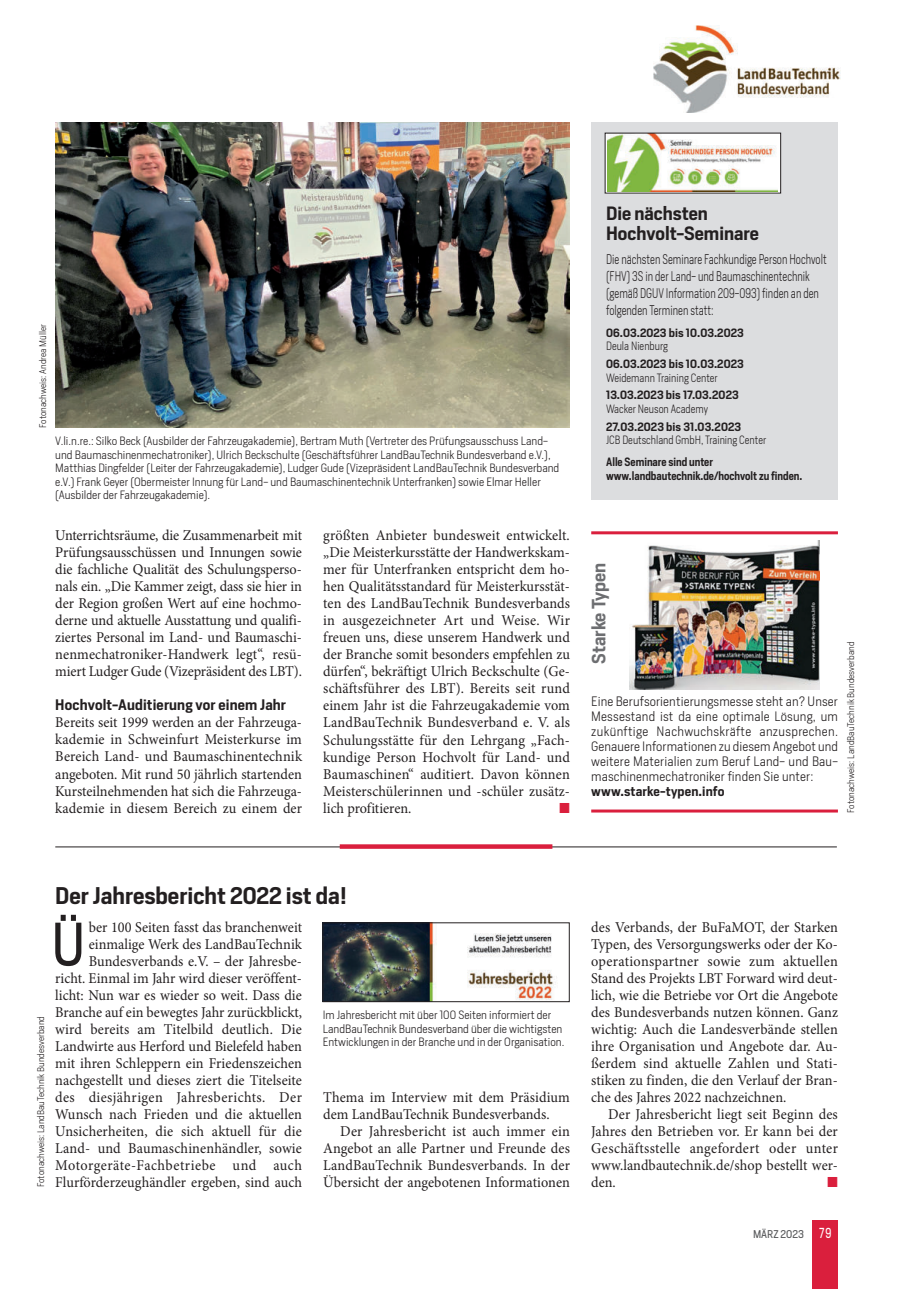
<style>
.page{position:relative;width:906px;height:1289px;background:#fff}
.page>*{position:absolute;margin:0;border:0;box-sizing:border-box;transform-origin:0 0}
.t1{font:57.3px "Heron Sans";color:#231f20;scale:.95 1}
.t2{font:600 22.5px "Heron Sans";color:#231f20}
.t3{font:600 18px/20.2px "Heron Sans";color:#231f20}
.t4{font:600 18px "Heron Sans";color:#6d6e71}
.t5{font:15px/17px "Minion Pro";letter-spacing:.005em;color:#231f20;text-align:justify;scale:.95 1}
.t6{font:600 14.25px "Heron Sans";letter-spacing:.01em;color:#231f20}
.t7{font:300 13.05px/17px "Heron Sans";color:#231f20;scale:.8 1}
.t8{font:300 12.75px/15px "Heron Sans";letter-spacing:.01em;color:#231f20;text-align:justify}
.t9{font:600 12.75px "Heron Sans";letter-spacing:.01em;color:#231f20}
.t10{font:300 11.25px/13.5px "Heron Sans";color:#231f20}
.t11{font:600 11.25px "Heron Sans";letter-spacing:.005em;color:#231f20}
.t12{font:300 11.25px "Heron Sans";color:#231f20;scale:.9 1}
.t13{font:600 11.25px/13.5px "Heron Sans";letter-spacing:.005em;color:#231f20;scale:.9 1}
.t14{font:10.5px "Heron Sans";color:#57585a}
.t15{font:300 9px "Heron Sans";color:#231f20}
.s1{font-size:13.5px;color:#fff}
</style>
<div class="page">
<div style="left:812px;top:1220px;width:26px;height:68px;background:#da1f3d"></div>
<img style="left:654px;top:26px;width:186px;height:87px">
<img style="left:325px;top:924px;width:232px;height:75px">
<div style="left:323px;top:922px;width:246px;height:79px;border:1px solid #231f20"></div>
<hr style="left:55px;top:846px;width:782px;height:1px;background:#231f20">
<svg style="left:340px;top:844px;width:212px;height:4px"></svg>
<div style="left:591px;top:122px;width:247px;height:378px;background:#dcdddf"></div>
<img style="left:607px;top:135px;width:170px;height:56px">
<img style="left:55px;top:122px;width:515px;height:305px">
<img style="left:629px;top:540px;width:190px;height:149px">
<hr style="left:591px;top:531px;width:247px;height:3px;background:#da1f3d">
<hr style="left:591px;top:809px;width:247px;height:3px;background:#da1f3d">
<p class="t15" style="left:39px;top:427px;width:105px;rotate:-90deg">Fotonachweis: Andrea Müller</p>
<p class="t10" style="left:55px;top:435px;width:505px">V.li.n.re.: Silko Beck (Ausbilder der Fahrzeugakademie), Bertram Muth (Vertreter des Prüfungsausschuss Land&shy;und Baumaschinenmechatroniker), Ulrich Beckschulte (Geschäftsführer LandBauTechnik Bundesverband e.V.), Matthias Dingfelder (Leiter der Fahrzeugakademie), Ludger Gude (Vizepräsident LandBauTechnik Bundesverband e.V.) Frank Geyer (Obermeister Innung für Land- und Baumaschinentechnik Unterfranken) sowie Elmar Heller (Ausbilder der Fahrzeugakademie).</p>
<p class="t5" style="left:55px;top:527px;width:261px">Unterrichtsräume, die Zusammenarbeit mit Prüfungsausschüssen und Innungen sowie die fachliche Qualität des Schulungsperso&shy;nals ein. „Die Kammer zeigt, dass sie hier in der Region großen Wert auf eine hochmo&shy;derne und aktuelle Ausstattung und qualifi&shy;ziertes Personal im Land- und Baumaschi&shy;nenmechatroniker-Handwerk legt“, resü&shy;miert Ludger Gude (Vizepräsident des LBT).</p>
<p class="t6" style="left:55px;top:699px;width:232px">Hochvolt-Auditierung vor einem Jahr</p>
<p class="t5" style="left:55px;top:715px;width:261px">Bereits seit 1999 werden an der Fahrzeuga&shy;kademie in Schweinfurt Meisterkurse im Bereich Land- und Baumaschinentechnik angeboten. Mit rund 50 jährlich startenden Kursteilnehmenden hat sich die Fahrzeuga&shy;kademie in diesem Bereich zu einem der</p>
<p class="t5" style="left:323px;top:527px;width:261px">größten Anbieter bundesweit entwickelt. „Die Meisterkursstätte der Handwerkskam&shy;mer für Unterfranken entspricht dem ho&shy;hen Qualitätsstandard für Meisterkursstät&shy;ten des LandBauTechnik Bundesverbands in ausgezeichneter Art und Weise. Wir freuen uns, diese unserem Handwerk und der Branche somit besonders empfehlen zu dürfen“, bekräftigt Ulrich Beckschulte (Ge&shy;schäftsführer des LBT). Bereits seit rund einem Jahr ist die Fahrzeugakademie vom LandBauTechnik Bundesverband e. V. als Schulungsstätte für den Lehrgang „Fach&shy;kundige Person Hochvolt für Land- und Baumaschinen“ auditiert. Davon können Meisterschülerinnen und -schüler zusätz&shy;lich profitieren.</p>
<p class="t3" style="left:606px;top:205px;width:154px">Die nächsten<br>Hochvolt-Seminare</p>
<p class="t7" style="left:606px;top:251px;width:277px">Die nächsten Seminare Fachkundige Person Hochvolt (FHV) 3S in der Land- und Baumaschinentechnik (gemäß DGUV Information 209-093) finden an den folgenden Terminen statt:</p>
<p class="t11" style="left:606px;top:328px;width:139px">06.03.2023 bis 10.03.2023</p>
<p class="t12" style="left:606px;top:341px;width:70px">Deula Nienburg</p>
<p class="t11" style="left:606px;top:359px;width:139px">06.03.2023 bis 10.03.2023</p>
<p class="t12" style="left:606px;top:373px;width:126px">Weidemann Training Center</p>
<p class="t11" style="left:606px;top:390px;width:134px">13.03.2023 bis 17.03.2023</p>
<p class="t12" style="left:606px;top:404px;width:115px">Wacker Neuson Academy</p>
<p class="t11" style="left:606px;top:422px;width:136px">27.03.2023 bis 31.03.2023</p>
<p class="t12" style="left:606px;top:435px;width:179px">JCB Deutschland GmbH, Training Center</p>
<p class="t13" style="left:606px;top:456px;width:220px">Alle Seminare sind unter www.landbautechnik.de/hochvolt zu finden.</p>
<p class="t4" style="left:591px;top:663px;width:102px;rotate:-90deg">Starke Typen</p>
<p class="t8" style="left:591px;top:694px;width:248px">Eine Berufsorientierungsmesse steht an? Unser Messestand ist da eine optimale Lösung, um zukünftige Nachwuchskräfte anzusprechen.<br>Genauere Informationen zu diesem Angebot und weitere Materialien zum Beruf Land- und Bau&shy;maschinenmechatroniker finden Sie unter:</p>
<p class="t9" style="left:591px;top:785px;width:135px">www.starke-typen.info</p>
<p class="t15" style="left:847px;top:812px;width:172px;rotate:-90deg">Fotonachweis: LandBauTechnik Bundesverband</p>
<p class="t15" style="left:37px;top:1186px;width:172px;rotate:-90deg">Fotonachweis: LandBauTechnik Bundesverband</p>
<h2 class="t2" style="left:55px;top:886px;width:293px">Der Jahresbericht 2022 ist da!</h2>
<h1 class="t1" style="left:52px;top:912px;width:37px">Ü</h1>
<p class="t5" style="left:55px;top:919px;width:261px;text-align:right">ber 100 Seiten fasst das branchenweit einmalige Werk des LandBauTechnik Bundesverbands e.V. – der Jahresbe&shy;richt. Einmal im Jahr wird dieser veröffent&shy;licht: Nun war es wieder so weit. Dass die Branche auf ein bewegtes Jahr zurückblickt, wird bereits am Titelbild deutlich. Die Landwirte aus Herford und Bielefeld haben mit ihren Schleppern ein Friedenszeichen nachgestellt und dieses ziert die Titelseite des diesjährigen Jahresberichts. Der Wunsch nach Frieden und die aktuellen Unsicherheiten, die sich aktuell für die Land- und Baumaschinenhändler, sowie Motorgeräte-Fachbetriebe und auch Flurförderzeughändler ergeben, sind auch</p>
<p class="t5" style="left:591px;top:919px;width:261px">des Verbands, der BuFaMOT, der Starken Typen, des Versorgungswerks oder der Ko&shy;operationspartner sowie zum aktuellen Stand des Projekts LBT Forward wird deut&shy;lich, wie die Betriebe vor Ort die Angebote des Bundesverbands nutzen können. Ganz wichtig: Auch die Landesverbände stellen ihre Organisation und Angebote dar. Au&shy;ßerdem sind aktuelle Zahlen und Stati&shy;stiken zu finden, die den Verlauf der Bran&shy;che des Jahres 2022 nachzeichnen.</p>
<p class="t10" style="left:323px;top:1009px;width:243px">Im Jahresbericht mit über 100 Seiten informiert der<br>LandBauTechnik Bundesverband über die wichtigsten<br>Entwicklungen in der Branche und in der Organisation.</p>
<p class="t5" style="left:323px;top:1089px;width:261px">Thema im Interview mit dem Präsidium dem LandBauTechnik Bundesverbands.</p>
<p class="t5" style="left:323px;top:1123px;width:261px;text-indent:17px">Der Jahresbericht ist auch immer ein Angebot an alle Partner und Freunde des LandBauTechnik Bundesverbands. In der</p>
<p class="t5" style="left:591px;top:1106px;width:261px;text-indent:17px">Der Jahresbericht liegt seit Beginn des Jahres den Betrieben vor. Er kann bei der Geschäftsstelle angefordert oder unter www.landbautechnik.de/shop bestellt wer&shy;den.</p>
<p class="t5" style="left:323px;top:1174px;width:261px">Übersicht der angebotenen Informationen</p>
<p class="t14" style="left:753px;top:1228px;width:80px">MÄRZ 2023 <span class="s1">79</span></p>
</div>
